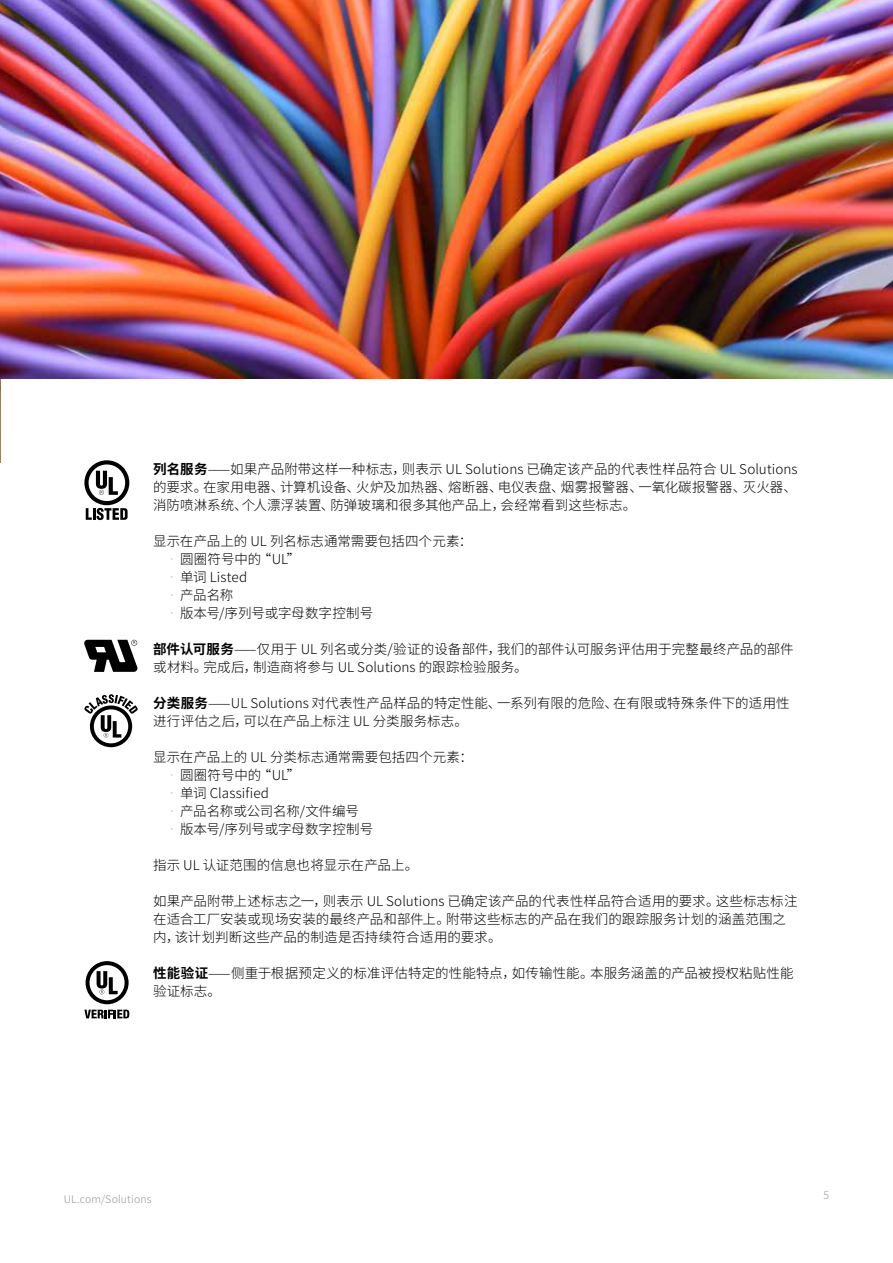
<style>
.page{position:relative;width:893px;height:1263px;background:#fff}
.page>*{position:absolute;margin:0;border:0;box-sizing:border-box;transform-origin:0 0}
.t1{font:300 13.5px/18px "Noto Sans CJ Ksc";letter-spacing:.005em;color:#000}
.t2{font:300 13.5px "Noto Sans CJ Ksc";letter-spacing:-.025em;color:#000}
.t3{font:300 10.5px "Noto Sans CJ Ksc";letter-spacing:.015em;color:#939598}
.s1{font-weight:700}
.s2{color:#bcbec0}
</style>
<div class="page">
<img style="left:0;top:378px;width:1px;height:85px">
<img style="left:0;top:0;width:893px;height:378px">
<svg style="left:86px;top:961px;width:43px;height:43px"></svg>
<svg style="left:84px;top:1010px;width:45px;height:8px"></svg>
<svg style="left:84px;top:460px;width:45px;height:60px"></svg>
<svg style="left:84px;top:640px;width:53px;height:32px"></svg>
<svg style="left:84px;top:694px;width:54px;height:53px"></svg>
<p class="t1" style="left:153px;top:460px;width:646px;text-align:justify"><span class="s1">列名服务</span>——如果产品附带这样一种标志，则表示 UL Solutions 已确定该产品的代表性样品符合 UL Solutions的要求。在家用电器、计算机设备、火炉及加热器、熔断器、电仪表盘、烟雾报警器、一氧化碳报警器、灭火器、消防喷淋系统、个人漂浮装置、防弹玻璃和很多其他产品上，会经常看到这些标志。</p>
<p class="t1" style="left:153px;top:532px;width:321px">显示在产品上的 UL 列名标志通常需要包括四个元素：</p>
<p class="t1" style="left:165px;top:550px;width:137px"><span class="s2">•</span>圆圈符号中的“UL”</p>
<p class="t1" style="left:165px;top:568px;width:84px"><span class="s2">•</span>单词 Listed</p>
<p class="t1" style="left:165px;top:586px;width:70px"><span class="s2">•</span>产品名称</p>
<p class="t1" style="left:165px;top:604px;width:210px"><span class="s2">•</span>版本号/序列号或字母数字控制号</p>
<p class="t1" style="left:153px;top:640px;width:642px"><span class="s1">部件认可服务</span>——仅用于 UL 列名或分类/验证的设备部件，我们的部件认可服务评估用于完整最终产品的部件或材料。完成后，制造商将参与 UL Solutions 的跟踪检验服务。</p>
<p class="t1" style="left:153px;top:694px;width:638px"><span class="s1">分类服务</span>——UL Solutions 对代表性产品样品的特定性能、一系列有限的危险、在有限或特殊条件下的适用性进行评估之后，可以在产品上标注 UL 分类服务标志。</p>
<p class="t1" style="left:153px;top:748px;width:321px">显示在产品上的 UL 分类标志通常需要包括四个元素：</p>
<p class="t1" style="left:165px;top:766px;width:137px"><span class="s2">•</span>圆圈符号中的“UL”</p>
<p class="t1" style="left:165px;top:784px;width:105px"><span class="s2">•</span>单词 Classified</p>
<p class="t2" style="left:165px;top:803px;width:195px"><span class="s2">•</span>产品名称或公司名称/文件编号</p>
<p class="t1" style="left:165px;top:820px;width:210px"><span class="s2">•</span>版本号/序列号或字母数字控制号</p>
<p class="t1" style="left:153px;top:856px;width:267px">指示 UL 认证范围的信息也将显示在产品上。</p>
<p class="t1" style="left:153px;top:892px;width:646px">如果产品附带上述标志之一，则表示 UL Solutions 已确定该产品的代表性样品符合适用的要求。这些标志标注在适合工厂安装或现场安装的最终产品和部件上。附带这些标志的产品在我们的跟踪服务计划的涵盖范围之内，该计划判断这些产品的制造是否持续符合适用的要求。</p>
<p class="t1" style="left:153px;top:964px;width:642px"><span class="s1">性能验证</span>——侧重于根据预定义的标准评估特定的性能特点，如传输性能。本服务涵盖的产品被授权粘贴性能验证标志。</p>
<p class="t3" style="left:64px;top:1194px;width:89px">UL.com/Solutions</p>
<p class="t3" style="left:824px;top:1189px;width:7px">5</p>
</div>
